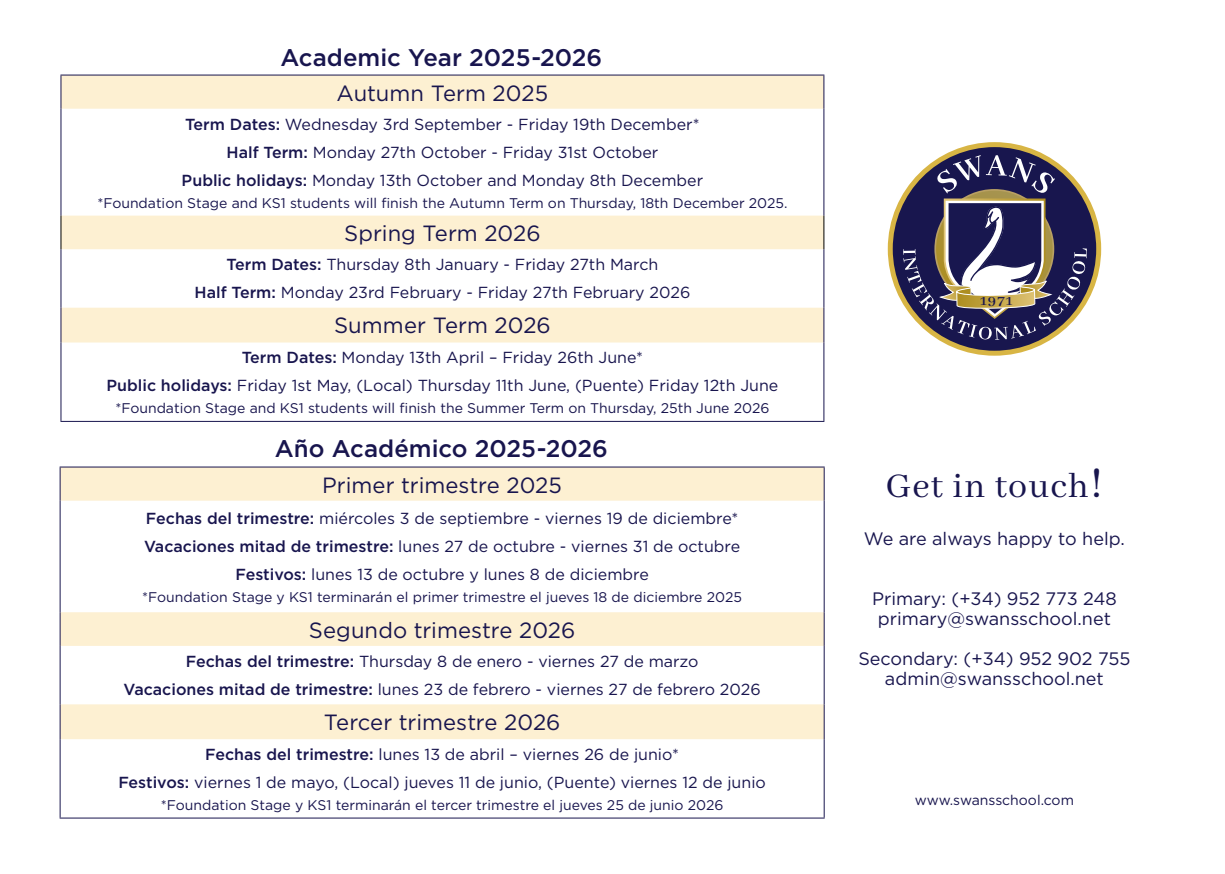
<style>
.page{position:relative;width:1225px;height:874px;background:#fff}
.page>*{position:absolute;margin:0;border:0;box-sizing:border-box;transform-origin:0 0}
.t1{font:38px "Abhaya Libre";letter-spacing:.03em;color:#18154e}
.t2{font:500 24px "Gotham";color:#18154e}
.t3{font:22px "Gotham";color:#18154e}
.t4{font:18px/20px "Gotham";color:#18154e;text-align:center}
.t5{font:16px/28px "Gotham";color:#18154e;text-align:center}
.t6{font:600 15.2px "Abhaya Libre";color:#18154e;scale:1.05 1}
.t7{font:14px "Gotham";color:#18154e}
.s1{font-weight:500}
.s2{font-size:48px}
</style>
<div class="page">
<svg style="left:890px;top:144px;width:208px;height:209px;fill:#18164e"></svg>
<div style="left:887px;top:142px;width:214px;height:213px;border:5px solid #d8b544;border-radius:50%"></div>
<svg style="left:903px;top:155px;width:183px;height:185px"></svg>
<svg style="left:61px;top:75px;width:762px;height:267px"></svg>
<hr style="left:60px;top:74px;width:764px;height:1px;background:#18154e">
<hr style="left:60px;top:75px;width:1px;height:34px;background:#18154e">
<hr style="left:823px;top:75px;width:1px;height:34px;background:#18154e">
<hr style="left:60px;top:109px;width:1px;height:106px;background:#18154e">
<hr style="left:823px;top:109px;width:1px;height:106px;background:#18154e">
<hr style="left:60px;top:215px;width:1px;height:34px;background:#000">
<hr style="left:823px;top:215px;width:1px;height:34px;background:#000">
<hr style="left:60px;top:249px;width:1px;height:58px;background:#18154e">
<hr style="left:823px;top:249px;width:1px;height:58px;background:#18154e">
<hr style="left:60px;top:307px;width:1px;height:35px;background:#18154e">
<hr style="left:823px;top:307px;width:1px;height:35px;background:#18154e">
<hr style="left:60px;top:342px;width:1px;height:78px;background:#18154e">
<hr style="left:823px;top:342px;width:1px;height:78px;background:#18154e">
<hr style="left:60px;top:420px;width:764px;height:1px;background:#18154e">
<svg style="left:61px;top:467px;width:762px;height:271px"></svg>
<hr style="left:60px;top:466px;width:764px;height:1px;background:#18154e">
<hr style="left:60px;top:467px;width:1px;height:33px;background:#18154e">
<hr style="left:823px;top:467px;width:1px;height:33px;background:#18154e">
<hr style="left:60px;top:500px;width:1px;height:112px;background:#18154e">
<hr style="left:823px;top:500px;width:1px;height:112px;background:#18154e">
<hr style="left:60px;top:612px;width:1px;height:33px;background:#18154e">
<hr style="left:823px;top:612px;width:1px;height:33px;background:#18154e">
<hr style="left:60px;top:645px;width:1px;height:59px;background:#18154e">
<hr style="left:823px;top:645px;width:1px;height:59px;background:#18154e">
<hr style="left:60px;top:704px;width:1px;height:34px;background:#18154e">
<hr style="left:823px;top:704px;width:1px;height:34px;background:#18154e">
<hr style="left:60px;top:738px;width:1px;height:79px;background:#18154e">
<hr style="left:823px;top:738px;width:1px;height:79px;background:#18154e">
<hr style="left:60px;top:817px;width:764px;height:1px;background:#18154e">
<h2 class="t2" style="left:280px;top:42px;width:323px">Academic Year 2025-2026</h2>
<h3 class="t3" style="left:337px;top:79px;width:213px">Autumn Term 2025</h3>
<p class="t5" style="left:182px;top:109px;width:523px"><span class="s1">Term Dates:</span> Wednesday 3rd September - Friday 19th December*<br><span class="s1">Half Term:</span> Monday 27th October - Friday 31st October<br><span class="s1">Public holidays:</span> Monday 13th October and Monday 8th December</p>
<p class="t7" style="left:97px;top:193px;width:691px">*Foundation Stage and KS1 students will finish the Autumn Term on Thursday, 18th December 2025.</p>
<h3 class="t3" style="left:344px;top:219px;width:198px">Spring Term 2026</h3>
<p class="t5" style="left:194px;top:250px;width:497px"><span class="s1">Term Dates:</span> Thursday 8th January - Friday 27th March<br><span class="s1">Half Term:</span> Monday 23rd February - Friday 27th February 2026</p>
<h3 class="t3" style="left:334px;top:311px;width:218px">Summer Term 2026</h3>
<p class="t5" style="left:106px;top:343px;width:673px"><span class="s1">Term Dates:</span> Monday 13th April – Friday 26th June*<br><span class="s1">Public holidays:</span> Friday 1st May, (Local) Thursday 11th June, (Puente) Friday 12th June</p>
<p class="t7" style="left:115px;top:399px;width:655px">*Foundation Stage and KS1 students will finish the Summer Term on Thursday, 25th June 2026</p>
<h2 class="t2" style="left:275px;top:432px;width:334px">Año Académico 2025-2026</h2>
<h3 class="t3" style="left:322px;top:470px;width:241px">Primer trimestre 2025</h3>
<p class="t5" style="left:144px;top:503px;width:597px"><span class="s1">Fechas del trimestre:</span> miércoles 3 de septiembre - viernes 19 de diciembre*<br><span class="s1">Vacaciones mitad de trimestre:</span> lunes 27 de octubre - viernes 31 de octubre<br><span class="s1">Festivos:</span> lunes 13 de octubre y lunes 8 de diciembre</p>
<p class="t7" style="left:142px;top:587px;width:601px">*Foundation Stage y KS1 terminarán el primer trimestre el jueves 18 de diciembre 2025</p>
<h3 class="t3" style="left:309px;top:615px;width:268px">Segundo trimestre 2026</h3>
<p class="t5" style="left:123px;top:646px;width:639px"><span class="s1">Fechas del trimestre:</span> Thursday 8 de enero - viernes 27 de marzo<br><span class="s1">Vacaciones mitad de trimestre:</span> lunes 23 de febrero - viernes 27 de febrero 2026</p>
<h3 class="t3" style="left:324px;top:707px;width:238px">Tercer trimestre 2026</h3>
<p class="t5" style="left:118px;top:739px;width:649px"><span class="s1">Fechas del trimestre:</span> lunes 13 de abril – viernes 26 de junio*<br><span class="s1">Festivos:</span> viernes 1 de mayo, (Local) jueves 11 de junio, (Puente) viernes 12 de junio</p>
<p class="t7" style="left:161px;top:795px;width:564px">*Foundation Stage y KS1 terminarán el tercer trimestre el jueves 25 de junio 2026</p>
<p class="t6" style="left:980px;top:292px;width:33px">1971</p>
<h1 class="t1" style="left:885px;top:465px;width:219px">Get in touch<span class="s2">!</span></h1>
<p class="t4" style="left:864px;top:528px;width:262px">We are always happy to help.</p>
<p class="t4" style="left:872px;top:588px;width:246px">Primary: (+34) 952 773 248 primary@swansschool.net</p>
<p class="t4" style="left:858px;top:648px;width:273px">Secondary: (+34) 952 902 755 admin@swansschool.net</p>
<p class="t7" style="left:915px;top:791px;width:161px">www.swansschool.com</p>
</div>
